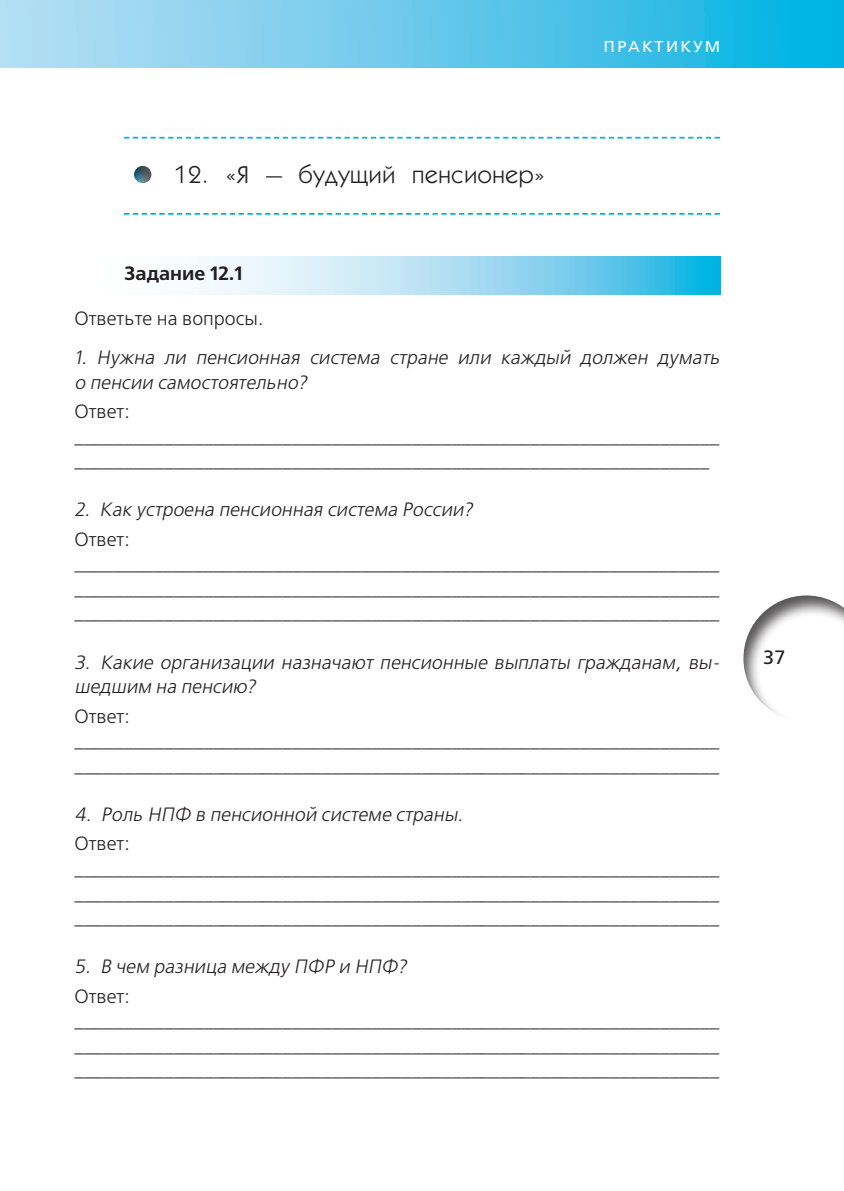
<style>
.page{position:relative;width:844px;height:1191px;background:#fff}
.page>*{position:absolute;margin:0;border:0;box-sizing:border-box;transform-origin:0 0}
.t1{font:24.5px "Kabel Book ITC";letter-spacing:.03em;color:#231f20}
.t2{font:19.25px/24.5px "Free Set C San Pin";color:#231f20;text-align:justify}
.t3{font:italic 19.25px/24.5px "Free Set C";color:#231f20}
.t4{font:19.25px "Free Set C";color:#231f20}
.t5{font:700 19.25px "Free Set C";color:#231f20}
.t6{font:15.75px "Free Set C San Pin";letter-spacing:.15em;color:#fff}
</style>
<div class="page">
<div style="left:0;top:0;width:843px;height:68px;background:linear-gradient(to right,#c1dff4,#06b2e2)"></div>
<div style="left:742px;top:595px;width:101px;height:127px;background:#231f20;opacity:.75"></div>
<svg style="left:199px;top:256px;width:521px;height:39px;background:#9cdaf1"></svg>
<svg style="left:124px;top:137px;width:595px;height:2px"></svg>
<svg style="left:124px;top:213px;width:595px;height:2px"></svg>
<div style="left:119px;top:159px;width:45px;height:28px;background:#231f20;opacity:.75"></div>
<p class="t6" style="left:603px;top:38px;width:118px">ПРАКТИКУМ</p>
<p class="t1" style="left:174px;top:160px;width:373px">12. «Я — будущий пенсионер»</p>
<p class="t5" style="left:124px;top:263px;width:120px">Задание 12.1</p>
<p class="t4" style="left:74px;top:308px;width:190px">Ответьте на вопросы.</p>
<p class="t3" style="left:74px;top:346px;width:650px">1. Нужна ли пенсионная система стране или каждый должен думать о пенсии самостоятельно?</p>
<p class="t4" style="left:74px;top:401px;width:57px">Ответ:</p>
<p class="t2" style="left:74px;top:424px;width:646px">_________________________________________________________________ ________________________________________________________________</p>
<p class="t3" style="left:74px;top:498px;width:403px">2. Как устроена пенсионная система России?</p>
<p class="t4" style="left:74px;top:529px;width:57px">Ответ:</p>
<p class="t2" style="left:74px;top:551px;width:646px">_________________________________________________________________ _________________________________________________________________ _________________________________________________________________</p>
<p class="t3" style="left:74px;top:650px;width:650px">3. Какие организации назначают пенсионные выплаты гражданам, вы&shy;шедшим на пенсию?</p>
<p class="t4" style="left:74px;top:706px;width:57px">Ответ:</p>
<p class="t2" style="left:74px;top:728px;width:646px">_________________________________________________________________ _________________________________________________________________</p>
<p class="t3" style="left:74px;top:803px;width:394px">4. Роль НПФ в пенсионной системе страны.</p>
<p class="t4" style="left:74px;top:833px;width:57px">Ответ:</p>
<p class="t2" style="left:74px;top:856px;width:646px">_________________________________________________________________ _________________________________________________________________ _________________________________________________________________</p>
<p class="t3" style="left:74px;top:955px;width:337px">5. В чем разница между ПФР и НПФ?</p>
<p class="t4" style="left:74px;top:986px;width:57px">Ответ:</p>
<p class="t2" style="left:74px;top:1008px;width:646px">_________________________________________________________________ _________________________________________________________________ _________________________________________________________________</p>
<p class="t2" style="left:763px;top:645px;width:24px">37</p>
</div>
